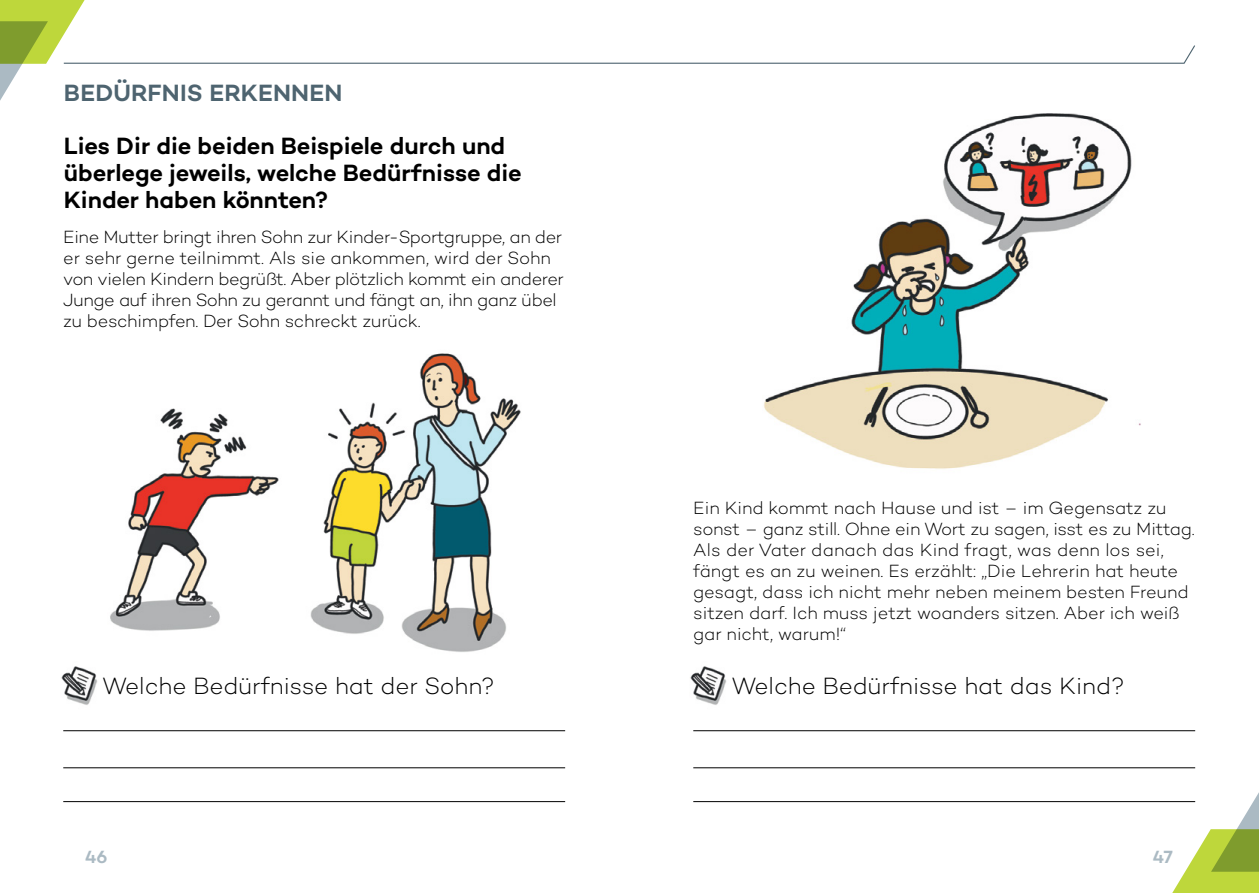
<style>
.page{position:relative;width:1259px;height:893px;background:#fff}
.page>*{position:absolute;margin:0;border:0;box-sizing:border-box;transform-origin:0 0}
.t1{font:600 24px/27px "Campton";color:#000}
.t2{font:300 24px "Campton";color:#000}
.t3{font:600 24px "Campton";letter-spacing:.01em;color:#4e6470}
.t4{font:300 18px/21px "Campton";letter-spacing:-.015em;color:#000}
.t5{font:600 18px "Campton";color:#abbac3}
</style>
<div class="page">
<svg style="left:1091px;top:792px;width:168px;height:101px"></svg>
<svg style="left:0;top:0;width:1195px;height:101px"></svg>
<img style="left:110px;top:353px;width:411px;height:299px">
<hr style="left:63px;top:767px;width:502px;height:1px;background:#000">
<hr style="left:63px;top:801px;width:502px;height:1px;background:#000">
<hr style="left:63px;top:730px;width:502px;height:1px;background:#000">
<img style="left:764px;top:113px;width:377px;height:356px">
<hr style="left:693px;top:767px;width:502px;height:1px;background:#000">
<hr style="left:693px;top:801px;width:502px;height:1px;background:#000">
<hr style="left:693px;top:730px;width:502px;height:1px;background:#000">
<img style="left:61px;top:666px;width:37px;height:39px">
<img style="left:690px;top:666px;width:37px;height:39px">
<h1 class="t3" style="left:64px;top:78px;width:280px">bedürfnis erkennen</h1>
<h1 class="t1" style="left:64px;top:132px;width:459px">Lies Dir die beiden Beispiele durch und überlege jeweils, welche Bedürfnisse die<br>Kinder haben könnten?</h1>
<p class="t4" style="left:63px;top:226px;width:502px">Eine Mutter bringt ihren Sohn zur Kinder-Sportgruppe, an der er sehr gerne teilnimmt. Als sie ankommen, wird der Sohn von vielen Kindern begrüßt. Aber plötzlich kommt ein anderer Junge auf ihren Sohn zu gerannt und fängt an, ihn ganz übel zu beschimpfen. Der Sohn schreckt zurück.</p>
<h1 class="t2" style="left:103px;top:671px;width:394px">Welche Bedürfnisse hat der Sohn?</h1>
<p class="t4" style="left:693px;top:497px;width:503px">Ein Kind kommt nach Hause und ist – im Gegensatz zu sonst – ganz still. Ohne ein Wort zu sagen, isst es zu M ittag.<br>Als der Vater danach das Kind fragt, was denn los sei, fängt es an zu weinen. Es erzählt: „Die Lehrerin hat heute gesagt, dass ich nicht mehr neben meinem besten Freund sitzen darf. Ich muss jetzt woanders sitzen. Aber ich weiß gar nicht, warum!“</p>
<h1 class="t2" style="left:732px;top:671px;width:394px">Welche Bedürfnisse hat das Kind?</h1>
<p class="t5" style="left:85px;top:845px;width:24px">46</p>
<p class="t5" style="left:1152px;top:845px;width:22px">47</p>
</div>
